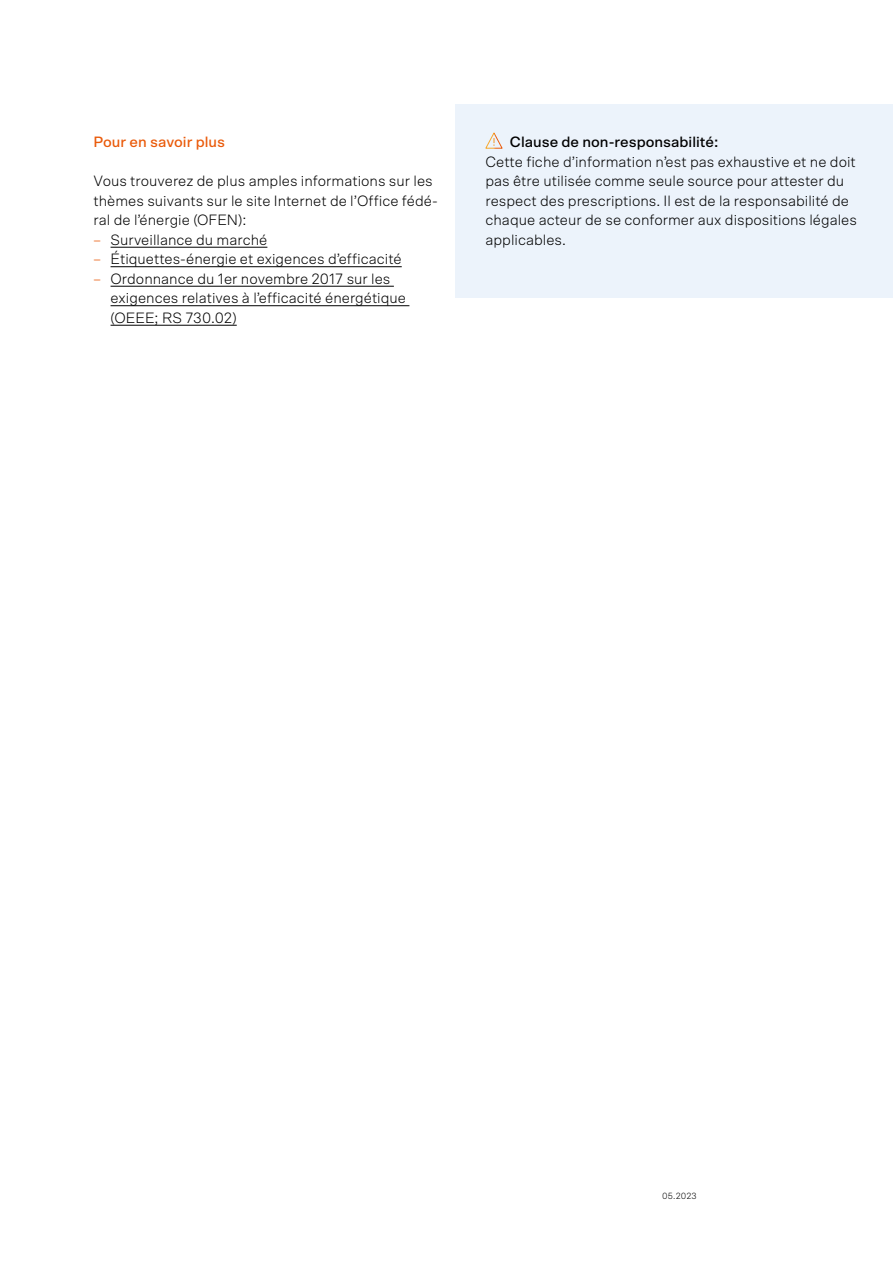
<style>
.page{position:relative;width:893px;height:1263px;background:#fff}
.page>*{position:absolute;margin:0;border:0;box-sizing:border-box;transform-origin:0 0}
.t1{font:300 15px/19.5px "Scto Grotesk A";color:#000}
.t2{font:500 15px "Scto Grotesk A";color:#000}
.t3{font:500 15px "Scto Grotesk A";color:#ea5b0b}
.t4{font:300 9px "Scto Grotesk A";letter-spacing:.015em;color:#000}
.s1{color:#ea5b0b}
</style>
<div class="page">
<hr style="left:111px;top:247px;width:156px;height:1px;background:#000">
<hr style="left:111px;top:266px;width:291px;height:1px;background:#000">
<hr style="left:111px;top:286px;width:283px;height:1px;background:#000">
<hr style="left:111px;top:305px;width:298px;height:1px;background:#000">
<hr style="left:111px;top:325px;width:126px;height:1px;background:#000">
<div style="left:455px;top:104px;width:438px;height:194px;background:#ecf3fb"></div>
<svg style="left:485px;top:132px;width:18px;height:17px"></svg>
<p class="t3" style="left:94px;top:133px;width:133px">Pour en savoir plus</p>
<p class="t1" style="left:94px;top:171px;width:346px">Vous trouverez de plus amples informations sur les thèmes suivants sur le site Internet de l’Office fédé&shy;ral de l’énergie (OFEN):</p>
<p class="t1" style="left:94px;top:229px;width:175px"><span class="s1">–</span> Surveillance du marché</p>
<p class="t1" style="left:94px;top:249px;width:310px"><span class="s1">–</span> Étiquettes-énergie et exigences d’efficacité</p>
<p class="t1" style="left:111px;top:268px;width:297px;text-indent:-17px"><span class="s1">–</span> Ordonnance du 1er novembre 2017 sur les exigences relatives à l’efficacité énergétique (OEEE; RS 730.02)</p>
<p class="t2" style="left:510px;top:133px;width:210px">Clause de non-responsabilité:</p>
<p class="t1" style="left:485px;top:151px;width:373px">Cette fiche d’information n’est pas exhaustive et ne doit pas être utilisée comme seule source pour attester du respect des prescriptions. Il est de la responsabilité de chaque acteur de se conformer aux dispositions légales applicables.</p>
<p class="t4" style="left:662px;top:1191px;width:36px">05.2023</p>
</div>
